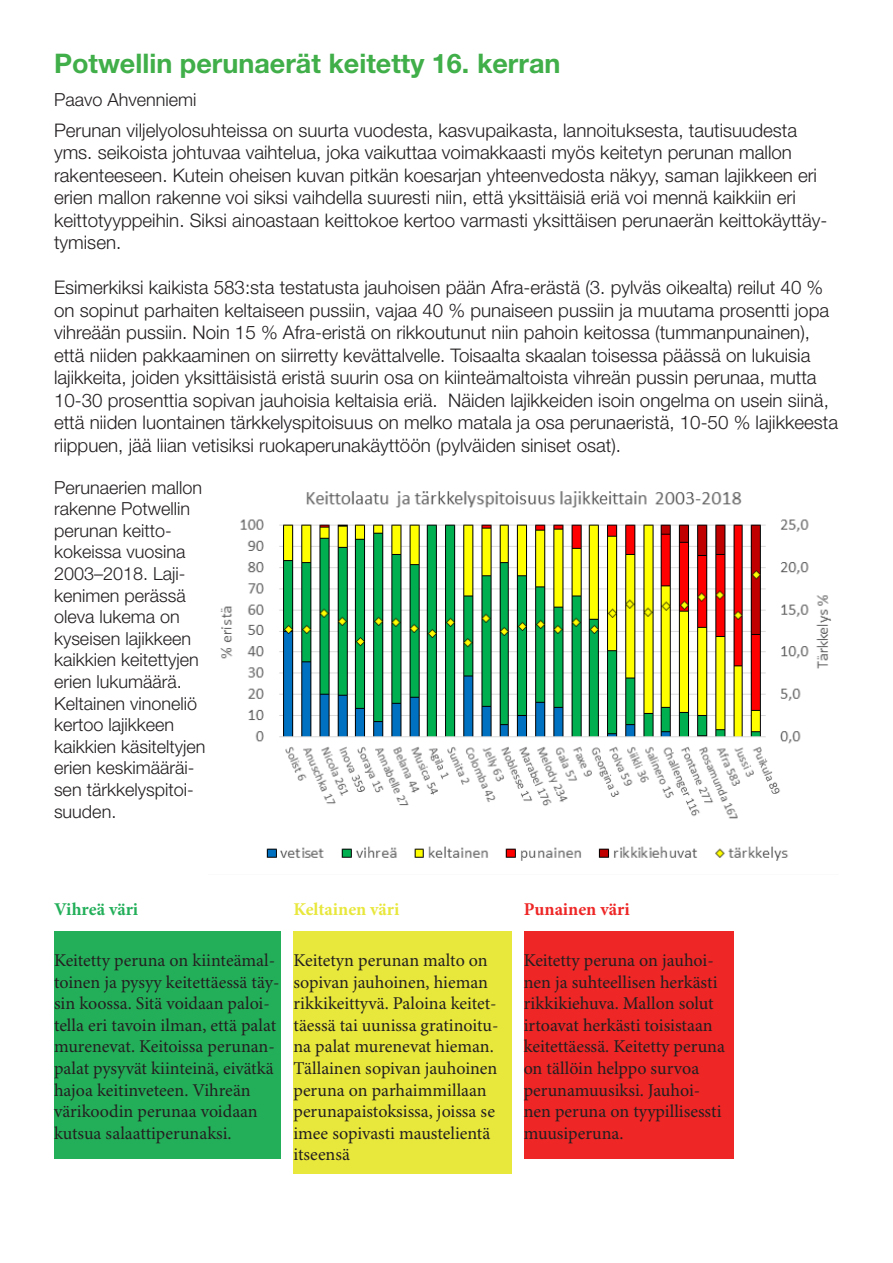
<style>
.page{position:relative;width:893px;height:1263px;background:#fff}
.page>*{position:absolute;margin:0;border:0;box-sizing:border-box;transform-origin:0 0}
.t1{font:700 27px "Helvetica Neue LT Std";color:#40ae49}
.t2{font:300 18.75px/22.5px "Helvetica Neue LT Std";color:#231f20}
.t3{font:18px/21.6px "Minion Pro";color:#231f20}
.t4{font:300 18px/21.6px "Helvetica Neue LT Std";color:#231f20}
.t5{font:700 18px "Minion Pro";letter-spacing:-.005em;color:#e8e73c}
.t6{font:700 18px "Minion Pro";color:#ee2626}
.t7{font:700 18px "Minion Pro";color:#23af5a}
</style>
<div class="page">
<img style="left:220px;top:491px;width:611px;height:370px">
<div style="left:54px;top:931px;width:227px;height:228px;background:#23af5a"></div>
<div style="left:293px;top:931px;width:219px;height:243px;background:#e8e73c"></div>
<div style="left:524px;top:931px;width:209px;height:228px;background:#ee2626"></div>
<p class="t1" style="left:54px;top:47px;width:508px">Potwellin perunaerät keitetty 16. kerran</p>
<p class="t4" style="left:54px;top:88px;width:144px">Paavo Ahvenniemi</p>
<p class="t2" style="left:54px;top:118px;width:775px">Perunan viljelyolosuhteissa on suurta vuodesta, kasvupaikasta, lannoituksesta, tautisuudesta yms. seikoista johtuvaa vaihtelua, joka vaikuttaa voimakkaasti myös keitetyn perunan mallon rakenteeseen. Kutein oheisen kuvan pitkän koesarjan yhteenvedosta näkyy, saman lajikkeen eri erien mallon rakenne voi siksi vaihdella suuresti niin, että yksittäisiä eriä voi mennä kaikkiin eri keittotyyppeihin. Siksi ainoastaan keittokoe kertoo varmasti yksittäisen perunaerän keittokäyttäy&shy;tymisen.</p>
<p class="t2" style="left:54px;top:276px;width:786px">Esimerkiksi kaikista 583:sta testatusta jauhoisen pään Afra-erästä (3. pylväs oikealta) reilut 40 % on sopinut parhaiten keltaiseen pussiin, vajaa 40 % punaiseen pussiin ja muutama prosentti jopa vihreään pussiin. Noin 15 % Afra-eristä on rikkoutunut niin pahoin keitossa (tummanpunainen), että niiden pakkaaminen on siirretty kevättalvelle. Toisaalta skaalan toisessa päässä on lukuisia lajikkeita, joiden yksittäisistä eristä suurin osa on kiinteämaltoista vihreän pussin perunaa, mutta 10-30 prosenttia sopivan jauhoisia keltaisia eriä. Näiden lajikkeiden isoin ongelma on usein siinä, että niiden luontainen tärkkelyspitoisuus on melko matala ja osa perunaeristä, 10-50 % lajikkeesta riippuen, jää liian vetisiksi ruokaperunakäyttöön (pylväiden siniset osat).</p>
<p class="t4" style="left:54px;top:476px;width:153px">Perunaerien mallon rakenne Potwellin perunan keitto&shy;kokeissa vuosina<br>2003–2018. Laji&shy;kenimen perässä oleva lukema on kyseisen lajikkeen kaikkien keitettyjen erien lukumäärä.<br>Keltainen vinoneliö kertoo lajikkeen kaikkien käsiteltyjen erien keskimääräi&shy;sen tärkkelyspitoi&shy;suuden.</p>
<p class="t7" style="left:54px;top:898px;width:86px">Vihreä väri</p>
<p class="t5" style="left:293px;top:898px;width:108px">Keltainen väri</p>
<p class="t6" style="left:524px;top:898px;width:107px">Punainen väri</p>
<p class="t3" style="left:54px;top:950px;width:227px">Keitetty peruna on kiinteämal&shy;toinen ja pysyy keitettäessä täy&shy;sin koossa. Sitä voidaan paloi&shy;tella eri tavoin ilman, että palat murenevat. Keitoissa perunan&shy;palat pysyvät kiinteinä, eivätkä hajoa keitinveteen. Vihreän värikoodin perunaa voidaan kutsua salaattiperunaksi.</p>
<p class="t3" style="left:293px;top:950px;width:207px">Keitetyn perunan malto on sopivan jauhoinen, hieman rikkikeittyvä. Paloina keitet&shy;täessä tai uunissa gratinoitu&shy;na palat murenevat hieman.<br>Tällainen sopivan jauhoinen peruna on parhaimmillaan perunapaistoksissa, joissa se imee sopivasti maustelientä itseensä</p>
<p class="t3" style="left:524px;top:950px;width:203px">Keitetty peruna on jauhoi&shy;nen ja suhteellisen herkästi rikkikiehuva. Mallon solut irtoavat herkästi toisistaan keitettäessä. Keitetty peruna on tällöin helppo survoa perunamuusiksi. Jauhoi&shy;nen peruna on tyypillisessti muusiperuna.</p>
</div>
